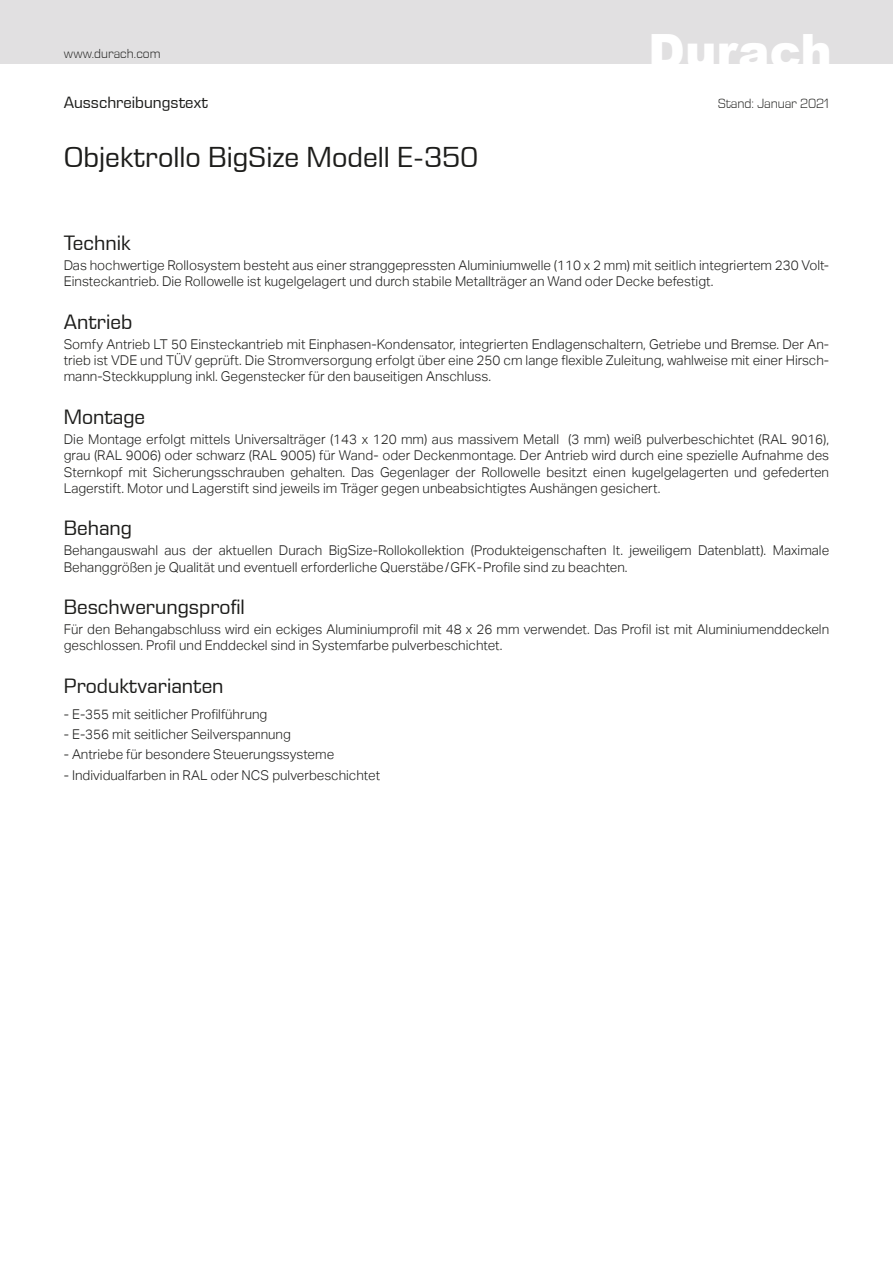
<style>
.page{position:relative;width:893px;height:1263px;background:#fff}
.page>*{position:absolute;margin:0;border:0;box-sizing:border-box;transform-origin:0 0}
.t1{font:900 47.25px "Arial";color:#fff}
.t2{font:29.25px "Eurostile Next W1 G";color:#1d1d1b}
.t3{font:21px "Eurostile Next W1 G";color:#1d1d1b}
.t4{font:16.5px "Eurostile Next W1 G";color:#1d1d1b}
.t5{font:300 13.5px/16.2px "Aktiv Grotesk";color:#1d1d1b}
.t6{font:300 13.5px "Eurostile Next W1 G";letter-spacing:-.005em;color:#1d1d1b}
.t7{font:300 13.2px "Eurostile Next W1 G";letter-spacing:.005em;color:#1d1d1b}
</style>
<div class="page">
<div style="left:0;top:0;width:893px;height:64px;background:#e1e0e1"></div>
<p class="t7" style="left:64px;top:46px;width:98px">www.durach.com</p>
<p class="t4" style="left:64px;top:92px;width:146px">Ausschreibungstext</p>
<h2 class="t2" style="left:64px;top:139px;width:416px">Objektrollo BigSize Modell E-350</h2>
<h1 class="t1" style="left:648px;top:16px;width:185px">Durach</h1>
<p class="t6" style="left:718px;top:95px;width:113px">Stand: Januar 2021</p>
<h3 class="t3" style="left:64px;top:230px;width:69px">Technik</h3>
<p class="t5" style="left:64px;top:257px;width:767px">Das hochwertige Rollosystem besteht aus einer stranggepressten Aluminiumwelle (110 x 2 mm) mit seitlich integriertem 230 Volt-<br>Einsteckantrieb. Die Rollowelle ist kugelgelagert und durch stabile Metallträger an Wand oder Decke befestigt.</p>
<h3 class="t3" style="left:64px;top:308px;width:70px">Antrieb</h3>
<p class="t5" style="left:64px;top:336px;width:767px;text-align:justify">Somfy Antrieb LT 50 Einsteckantrieb mit Einphasen-Kondensator, integrierten Endlagenschaltern, Getriebe und Bremse. Der An&shy;trieb ist VDE und TÜV geprüft. Die Stromversorgung erfolgt über eine 250 cm lange flexible Zuleitung, wahlweise mit einer Hirsch&shy;mann-Steckkupplung inkl. Gegenstecker für den bauseitigen Anschluss.</p>
<h3 class="t3" style="left:64px;top:403px;width:83px">Montage</h3>
<p class="t5" style="left:64px;top:431px;width:767px;text-align:justify">Die Montage erfolgt mittels Universalträger (143 x 120 mm) aus massivem Metall (3 mm) weiß pulverbeschichtet (RAL 9016), grau (RAL 9006) oder schwarz (RAL 9005) für Wand- oder Deckenmontage. Der Antrieb wird durch eine spezielle Aufnahme des Sternkopf mit Sicherungsschrauben gehalten. Das Gegenlager der Rollowelle besitzt einen kugelgelagerten und gefederten Lagerstift. Motor und Lagerstift sind jeweils im Träger gegen unbeabsichtigtes Aushängen gesichert.</p>
<h3 class="t3" style="left:64px;top:515px;width:70px">Behang</h3>
<p class="t5" style="left:64px;top:543px;width:767px">Behangauswahl aus der aktuellen Durach BigSize-Rollokollektion (Produkteigenschaften lt. jeweiligem Datenblatt). Maximale<br>Behanggrößen je Qualität und eventuell erforderliche Querstäbe/GFK-Profile sind zu beachten.</p>
<h3 class="t3" style="left:64px;top:594px;width:183px">Beschwerungsprofil</h3>
<p class="t5" style="left:64px;top:621px;width:767px">Für den Behangabschluss wird ein eckiges Aluminiumprofil mit 48 x 26 mm verwendet. Das Profil ist mit Aluminiumenddeckeln geschlossen. Profil und Enddeckel sind in Systemfarbe pulverbeschichtet.</p>
<h3 class="t3" style="left:64px;top:672px;width:161px">Produktvarianten</h3>
<p class="t5" style="left:64px;top:706px;width:205px">- E-355 mit seitlicher Profilführung</p>
<p class="t5" style="left:64px;top:726px;width:229px">- E-356 mit seitlicher Seilverspannung</p>
<p class="t5" style="left:64px;top:747px;width:272px">- Antriebe für besondere Steuerungssysteme</p>
<p class="t5" style="left:64px;top:767px;width:318px">- Individualfarben in RAL oder NCS pulverbeschichtet</p>
</div>
